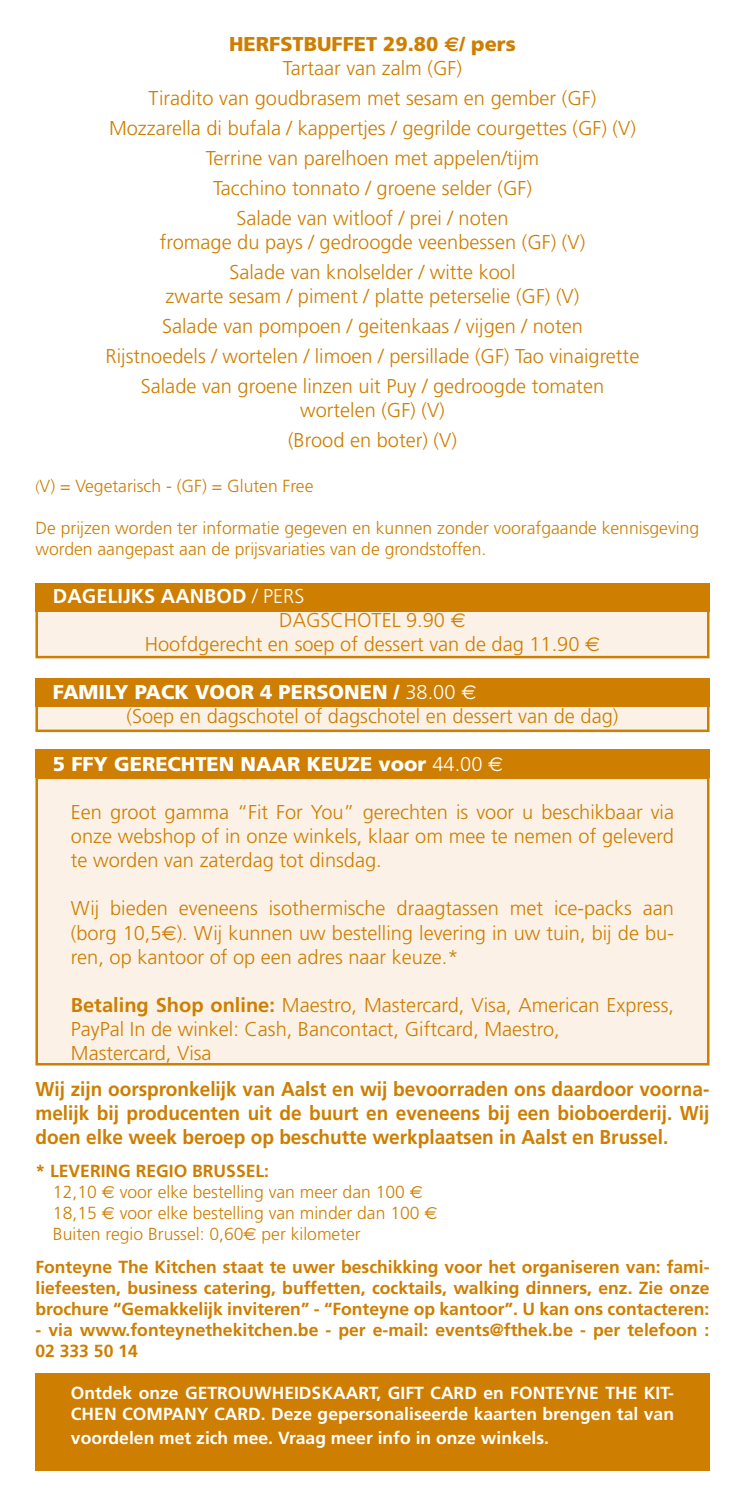
<style>
.page{position:relative;width:745px;height:1489px;background:#fff}
.page>*{position:absolute;margin:0;border:0;box-sizing:border-box;transform-origin:0 0}
.t1{font:300 20px/30px "Frutiger";color:#ce7e00;text-align:center}
.t2{font:700 20px/24px "Frutiger";color:#ce7e00;text-align:justify;scale:.95 1}
.t3{font:900 20px/24px "Frutiger";color:#ce7e00;text-align:center}
.t4{font:900 20px "Frutiger";color:#fff}
.t5{font:700 20px "Frutiger";color:#fff}
.t6{font:300 17.5px/21px "Frutiger";color:#ce7e00}
.t7{font:700 17.5px/21px "Frutiger";color:#ce7e00;text-align:justify}
.t8{font:700 17.5px/21px "Frutiger";color:#fff}
.s1{font-family:"Euro Sans";font-weight:700}
.s2{font-weight:300}
.s3{font-size:15px}
.s4{font-family:"Euro Sans";font-weight:400}
.s5{font-weight:900;color:#fff}
.s6{color:#fff}
.s7{font-family:"Euro Sans";font-weight:400;color:#fff}
.s8{font-weight:700}
</style>
<div class="page">
<div style="left:35px;top:1372px;width:674px;height:98px;background:#ce7e00"></div>
<div style="left:35px;top:776px;width:674px;height:289px;background:#fbf1e6;border:2px solid #ce7e00"></div>
<div style="left:35px;top:597px;width:674px;height:61px;background:#fbf1e6;border:2px solid #ce7e00"></div>
<div style="left:35px;top:686px;width:674px;height:46px;background:#fbf1e6;border:2px solid #ce7e00"></div>
<div style="left:35px;top:749px;width:674px;height:28px;background:#ce7e00"></div>
<div style="left:35px;top:677px;width:674px;height:29px;background:#ce7e00"></div>
<div style="left:35px;top:583px;width:674px;height:28px;background:#ce7e00"></div>
<p class="t3" style="left:229px;top:32px;width:288px">HERFSTBUFFET 29.80 <span class="s1">e</span>/ pers<br><span class="s2">Tartaar van zalm (GF)</span></p>
<p class="t1" style="left:109px;top:83px;width:528px">Tiradito van goudbrasem met sesam en gember (GF)<br>Mozzarella di bufala / kappertjes / gegrilde courgettes (GF) (V)<br>Terrine van parelhoen met appelen/tijm<br>Tacchino tonnato / groene selder (GF)<br>Salade van witloof / prei / noten</p>
<p class="t1" style="left:160px;top:227px;width:426px">fromage du pays / gedroogde veenbessen (GF) (V)<br>Salade van knolselder / witte kool</p>
<p class="t1" style="left:106px;top:281px;width:535px">zwarte sesam / piment / platte peterselie (GF) (V)<br>Salade van pompoen / geitenkaas / vijgen / noten<br>Rijstnoedels / wortelen / limoen / persillade (GF) Tao vinaigrette Salade van groene linzen uit Puy / gedroogde tomaten</p>
<p class="t1" style="left:288px;top:395px;width:170px">wortelen (GF) (V) (Brood en boter) (V)</p>
<p class="t6" style="left:35px;top:475px;width:279px"><span class="s3">(</span>V) = Vegetarisch - (GF) = Gluten Free</p>
<p class="t6" style="left:35px;top:517px;width:664px">De prijzen worden ter informatie gegeven en kunnen zonder voorafgaande kennisgeving worden aangepast aan de prijsvariaties van de grondstoffen.</p>
<p class="t5" style="left:53px;top:584px;width:253px">DAGELIJKS AANBOD <span class="s2">/ PERS</span></p>
<p class="t1" style="left:279px;top:605px;width:188px">DAGSCHOTEL 9.90 <span class="s4">€</span></p>
<p class="t1" style="left:145px;top:629px;width:456px">Hoofdgerecht en soep of dessert van de dag 11.90 <span class="s4">€</span></p>
<p class="t1" style="left:126px;top:680px;width:493px;line-height:24px;text-align:left;text-indent:-73px"><span class="s5">FAMILY PACK VOOR 4 PERSONEN /</span> <span class="s6">38.00</span> <span class="s7">€<br></span>(Soep en dagschotel of dagschotel en dessert van de dag)</p>
<p class="t4" style="left:53px;top:752px;width:451px">5 FFY GERECHTEN NAAR KEUZE voor <span class="s2">44.00</span> <span class="s4">€</span></p>
<p class="t1" style="left:71px;top:800px;width:604px;line-height:24px;text-align:justify">Een groot gamma “Fit For You” gerechten is voor u beschikbaar via onze webshop of in onze winkels, klaar om mee te nemen of geleverd te worden van zaterdag tot dinsdag.</p>
<p class="t1" style="left:71px;top:896px;width:604px;line-height:24px;text-align:justify">Wij bieden eveneens isothermische draagtassen met ice-packs aan (borg 10,5<span class="s4">€</span>). Wij kunnen uw bestelling levering in uw tuin, bij de bu&shy;ren, op kantoor of op een adres naar keuze.*</p>
<p class="t1" style="left:71px;top:992px;width:604px;line-height:24px;text-align:left"><span class="s8">Betaling Shop online:</span> Maestro, Mastercard, Visa, American Express,<br>PayPal In de winkel: Cash, Bancontact, Giftcard, Maestro,<br>Mastercard, Visa</p>
<p class="t2" style="left:35px;top:1076px;width:710px">Wij zijn oorspronkelijk van Aalst en wij bevoorraden ons daardoor voorna&shy;melijk bij producenten uit de buurt en eveneens bij een bioboerderij. Wij doen elke week beroep op beschutte werkplaatsen in Aalst en Brussel.</p>
<p class="t6" style="left:53px;top:1159px;width:386px;text-indent:-17px"><span class="s8">* LEVERING REGIO BRUSSEL:<br></span>12,10 <span class="s4">€</span> voor elke bestelling van meer dan 100 <span class="s4">€ </span>18,15 <span class="s4">€</span> voor elke bestelling van minder dan 100 <span class="s4">€ </span>Buiten regio Brussel: 0,60<span class="s4">€</span> per kilometer</p>
<p class="t7" style="left:35px;top:1255px;width:675px">Fonteyne The Kitchen staat te uwer beschikking voor het organiseren van: fami&shy;liefeesten, business catering, buffetten, cocktails, walking dinners, enz. Zie onze brochure “Gemakkelijk inviteren” - “Fonteyne op kantoor”. U kan ons contacteren:</p>
<p class="t7" style="left:35px;top:1318px;width:675px">- via www.fonteynethekitchen.be - per e-mail: events@fthek.be - per telefoon :<br>02 333 50 14</p>
<p class="t8" style="left:71px;top:1381px;width:604px">Ontdek onze GETROUWHEIDSKAART, GIFT CARD en FONTEYNE THE KIT-<br>CHEN COMPANY CARD. Deze gepersonaliseerde kaarten brengen tal van</p>
<p class="t8" style="left:71px;top:1426px;width:479px">voordelen met zich mee. Vraag meer info in onze winkels.</p>
</div>
